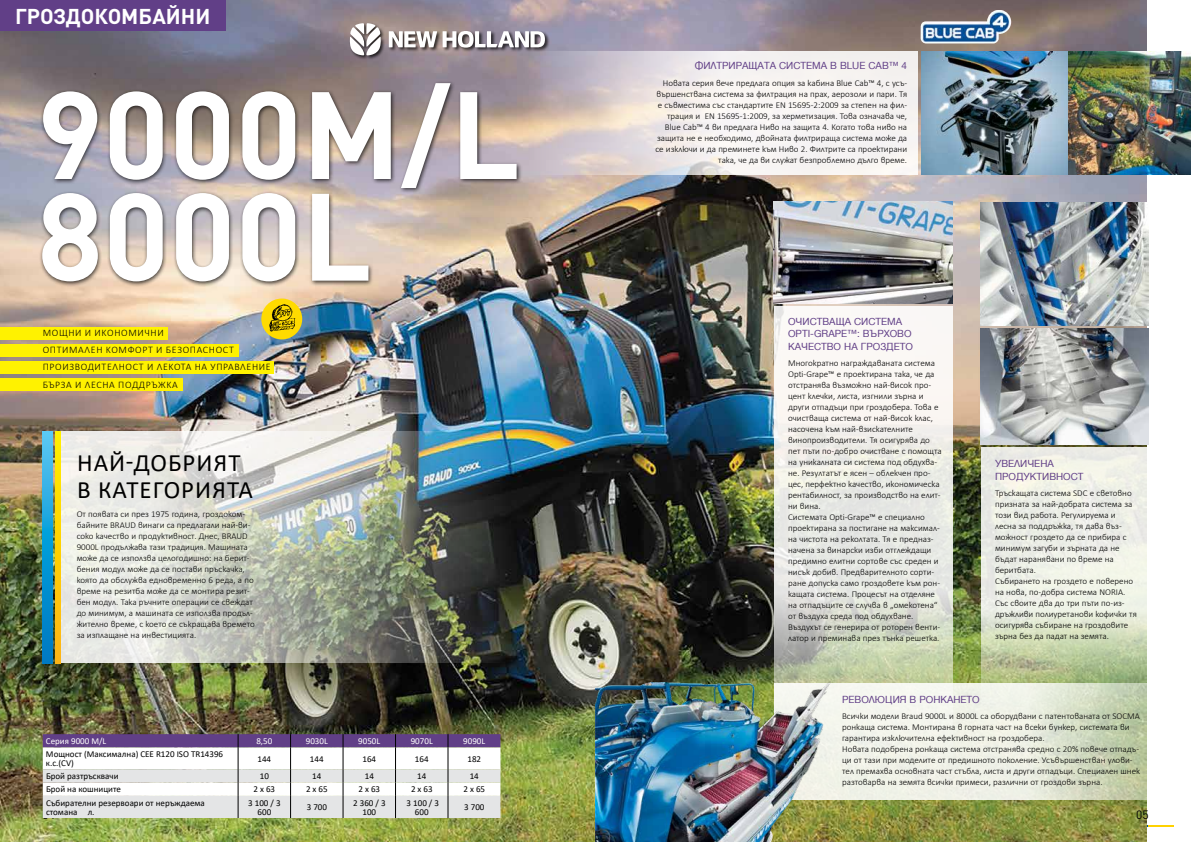
<style>
.page{position:relative;width:1191px;height:842px;background:#fff}
.page>*{position:absolute;margin:0;border:0;box-sizing:border-box;transform-origin:0 0}
.t1{font:700 122px/101.6px "DIN Pro";color:#fff}
.t2{font:25px/27px "Calibri";letter-spacing:.04em;color:#000}
.t3{font:700 21.2px "DIN Pro";color:#fff}
.t4{font:12px "DIN Pro";color:#000}
.t5{font:10.9px/12.5px "Helv Cyr";color:#613f87}
.t6{font:300 10px/17.2px "Calibri";letter-spacing:.065em;color:#000}
.t7{font:300 9px/11px "Calibri";color:#000}
.t8{font:9px/9px "Calibri";color:#000;text-align:center}
.t9{font:9px "Calibri";color:#fff}
.s1{font-weight:700;font-size:9px}
</style>
<div class="page">
<svg style="left:1146px;top:825px;width:28px;height:1px"></svg>
<img style="left:0;top:0;width:1146px;height:842px">
<svg style="left:981px;top:447px;width:166px;height:236px;background:#e1e6d5"></svg>
<svg style="left:774px;top:306px;width:178px;height:377px"></svg>
<svg style="left:450px;top:51px;width:468px;height:124px;fill:#f3f0ee"></svg>
<svg style="left:842px;top:683px;width:305px;height:116px;background:#e4e9d9"></svg>
<div style="left:39px;top:80px;width:483px;height:207px;background:#000;opacity:.75"></div>
<div style="left:0;top:0;width:225px;height:31px;background:#613f87"></div>
<img style="left:60px;top:431px;width:460px;height:232px">
<svg style="left:43px;top:431px;width:9px;height:232px;background:#189ed9"></svg>
<svg style="left:55px;top:431px;width:5px;height:232px"></svg>
<div style="left:0;top:327px;width:167px;height:13px;background:#fff200"></div>
<div style="left:0;top:378px;width:183px;height:13px;background:#fff200"></div>
<div style="left:0;top:344px;width:238px;height:13px;background:#fff200"></div>
<div style="left:0;top:361px;width:274px;height:13px;background:#fff200"></div>
<img style="left:981px;top:202px;width:167px;height:124px">
<img style="left:981px;top:329px;width:167px;height:115px">
<svg style="left:43px;top:734px;width:457px;height:84px"></svg>
<img style="left:921px;top:51px;width:270px;height:124px">
<img style="left:774px;top:202px;width:178px;height:101px">
<img style="left:595px;top:675px;width:247px;height:167px">
<img style="left:920px;top:10px;width:91px;height:33px">
<div style="left:261px;top:299px;width:41px;height:40px;background:#ffdb00;border-radius:50%"></div>
<img style="left:269px;top:302px;width:27px;height:30px">
<div style="left:349px;top:22px;width:201px;height:38px;background:#000;opacity:.75"></div>
<svg style="left:389px;top:31px;width:156px;height:17px"></svg>
<svg style="left:350px;top:23px;width:31px;height:32px"></svg>
<h3 class="t3" style="left:15px;top:2px;width:197px">ГРОЗДОКОМБАЙНИ</h3>
<h1 class="t1" style="left:37px;top:80px;width:485px">9000M/L<br>8000L</h1>
<p class="t6" style="left:43px;top:324px;width:229px">МОЩНИ И ИКОНОМИЧНИ<br>ОПТИМАЛЕН КОМФОРТ И БЕЗОПАСНОСТ<br>ПРОИЗВОДИТЕЛНОСТ И ЛЕКОТА НА УПРАВЛЕНИЕ<br>БЪРЗА И ЛЕСНА ПОДДРЪЖКА</p>
<h2 class="t2" style="left:77px;top:448px;width:177px">НАЙ-ДОБРИЯТ<br>В КАТЕГОРИЯТА</h2>
<p class="t7" style="left:77px;top:509px;width:179px">От появата си през 1975 година, гроздоком&shy;байните BRAUD винаги са предлагали най-ви&shy;соко качество и продуктивност. Днес, BRAUD 9000L продължава тази традиция. Машината може да се използва целогодишно: на берит&shy;бения модул може да се постави пръскачка, която да обслужва едновременно 6 реда, а по време на резитба може да се монтира резит&shy;бен модул. Така ръчните операции се свеждат до минимум, а машината се използва продъл&shy;жително време, с което се съкращава времето за изплащане на инвестицията.</p>
<p class="t5" style="left:694px;top:60px;width:214px">ФИЛТРИРАЩАТА СИСТЕМА В BLUE CAB™ 4</p>
<p class="t7" style="left:655px;top:78px;width:253px;text-align:right">Новата серия вече предлага опция за кабина Blue Cab™ 4, с усъ&shy;вършенствана система за филтрация на прах, аерозоли и пари. Тя е съвместима със стандартите EN 15695-2:2009 за степен на фил&shy;трация и EN 15695-1:2009, за херметизация. Това означава че, Blue Cab™ 4 ви предлага Ниво на защита 4. Когато това ниво на защита не е необходимо, двойната филтрираща система може да се изключи и да преминете към Ниво 2. Филтрите са проектирани така, че да ви служат безпроблемно дълго време.</p>
<p class="t5" style="left:788px;top:315px;width:126px">ОЧИСТВАЩА СИСТЕМА<br>OPTI-GRAPE™: ВЪРХОВО<br>КАЧЕСТВО НА ГРОЗДЕТО</p>
<p class="t7" style="left:788px;top:358px;width:155px">Многократно награждаваната система Opti-Grape™ е проектирана така, че да отстранява възможно най-висок про&shy;цент клечки, листа, изгнили зърна и други отпадъци при гроздобера. Това е очистваща система от най-висок клас, насочена към най-взискателните винопроизводители. Тя осигурява до пет пъти по-добро очистване с помощта на уникалната си система под обдухва&shy;не. Резултатът е ясен – облекчен про&shy;цес, перфектно качество, икономическа рентабилност, за производство на елит&shy;ни вина.<br>Системата Opti-Grape™ е специално проектирана за постигане на максимал&shy;на чистота на реколтата. Тя е предназ&shy;начена за винарски изби отглеждащи предимно елитни сортове със среден и нисък добив. Предварителното сорти&shy;ране допуска само гроздовете към рон&shy;кащата система. Процесът на отделяне на отпадъците се случва в „омекотена“ от въздуха среда под обдухване.<br>Въздухът се генерира от роторен венти&shy;латор и преминава през тънка решетка.</p>
<p class="t5" style="left:995px;top:457px;width:90px">УВЕЛИЧЕНА<br>ПРОДУКТИВНОСТ</p>
<p class="t7" style="left:995px;top:488px;width:143px">Тръскащата система SDC e световно призната за най-добрата система за този вид работа. Регулируема и лесна за поддръжка, тя дава въз&shy;можност гроздето да се прибира с минимум загуби и зърната да не бъдат наранявани по време на беритбата.<br>Събирането на гроздето е поверено на нова, по-добра система NORIA.<br>Със своите два до три пъти по-из&shy;дръжливи полиуретанови кофички тя осигурява събиране на гроздовите зърна без да падат на земята.</p>
<p class="t5" style="left:842px;top:693px;width:139px">РЕВОЛЮЦИЯ В РОНКАНЕТО</p>
<p class="t7" style="left:842px;top:711px;width:299px">Всички модели Braud 9000L и 8000L са оборудвани с патентованата от SOCMA ронкаща система. Монтирана в горната част на всеки бункер, системата ви гарантира изключителна ефективност на гроздобера.<br>Новата подобрена ронкаща система отстранява средно с 20% повече отпадъ&shy;ци от тази при моделите от предишното поколение. Усъвършенстван улови&shy;тел премахва основната част стъбла, листа и други отпадъци. Специален шнек разтоварва на земята всички примеси, различни от гроздови зърна.</p>
<p class="t9" style="left:46px;top:735px;width:62px">Серия 9000 М/L</p>
<p class="t9" style="left:256px;top:735px;width:17px">8,50</p>
<p class="t9" style="left:306px;top:735px;width:24px">9030L</p>
<p class="t9" style="left:358px;top:735px;width:24px">9050L</p>
<p class="t9" style="left:411px;top:735px;width:24px">9070L</p>
<p class="t9" style="left:463px;top:735px;width:24px">9090L</p>
<p class="t8" style="left:46px;top:749px;width:179px;text-align:left">Мощност (Максимална) CEE R120 ISO TR14396 к.с.(CV)</p>
<p class="t8" style="left:257px;top:754px;width:15px">144</p>
<p class="t8" style="left:310px;top:754px;width:15px">144</p>
<p class="t8" style="left:362px;top:754px;width:15px">164</p>
<p class="t8" style="left:415px;top:754px;width:15px">164</p>
<p class="t8" style="left:467px;top:754px;width:15px">182</p>
<p class="t8" style="left:46px;top:771px;width:74px">Брой разтръсквачи</p>
<p class="t8" style="left:260px;top:771px;width:11px">10</p>
<p class="t8" style="left:312px;top:771px;width:11px">14</p>
<p class="t8" style="left:365px;top:771px;width:11px">14</p>
<p class="t8" style="left:417px;top:771px;width:11px">14</p>
<p class="t8" style="left:470px;top:771px;width:11px">14</p>
<p class="t8" style="left:46px;top:785px;width:77px">Брой на кошниците</p>
<p class="t8" style="left:253px;top:785px;width:23px">2 х 63</p>
<p class="t8" style="left:306px;top:785px;width:23px">2 х 65</p>
<p class="t8" style="left:358px;top:785px;width:23px">2 х 63</p>
<p class="t8" style="left:411px;top:785px;width:23px">2 х 63</p>
<p class="t8" style="left:463px;top:785px;width:23px">2 х 65</p>
<p class="t8" style="left:46px;top:798px;width:160px;text-align:left">Събирателни резервоари от неръждаема стомана л.</p>
<p class="t8" style="left:248px;top:798px;width:34px">3 100 / 3<br>600</p>
<p class="t8" style="left:307px;top:803px;width:22px">3 700</p>
<p class="t8" style="left:353px;top:798px;width:34px">2 360 / 3<br>100</p>
<p class="t8" style="left:407px;top:798px;width:34px">3 100 / 3<br>600</p>
<p class="t8" style="left:464px;top:803px;width:22px">3 700</p>
<h3 class="t4" style="left:43px;top:807px;width:14px">04<span class="s1">04</span></h3>
<h3 class="t4" style="left:1136px;top:807px;width:14px">05<span class="s1">05</span></h3>
</div>
